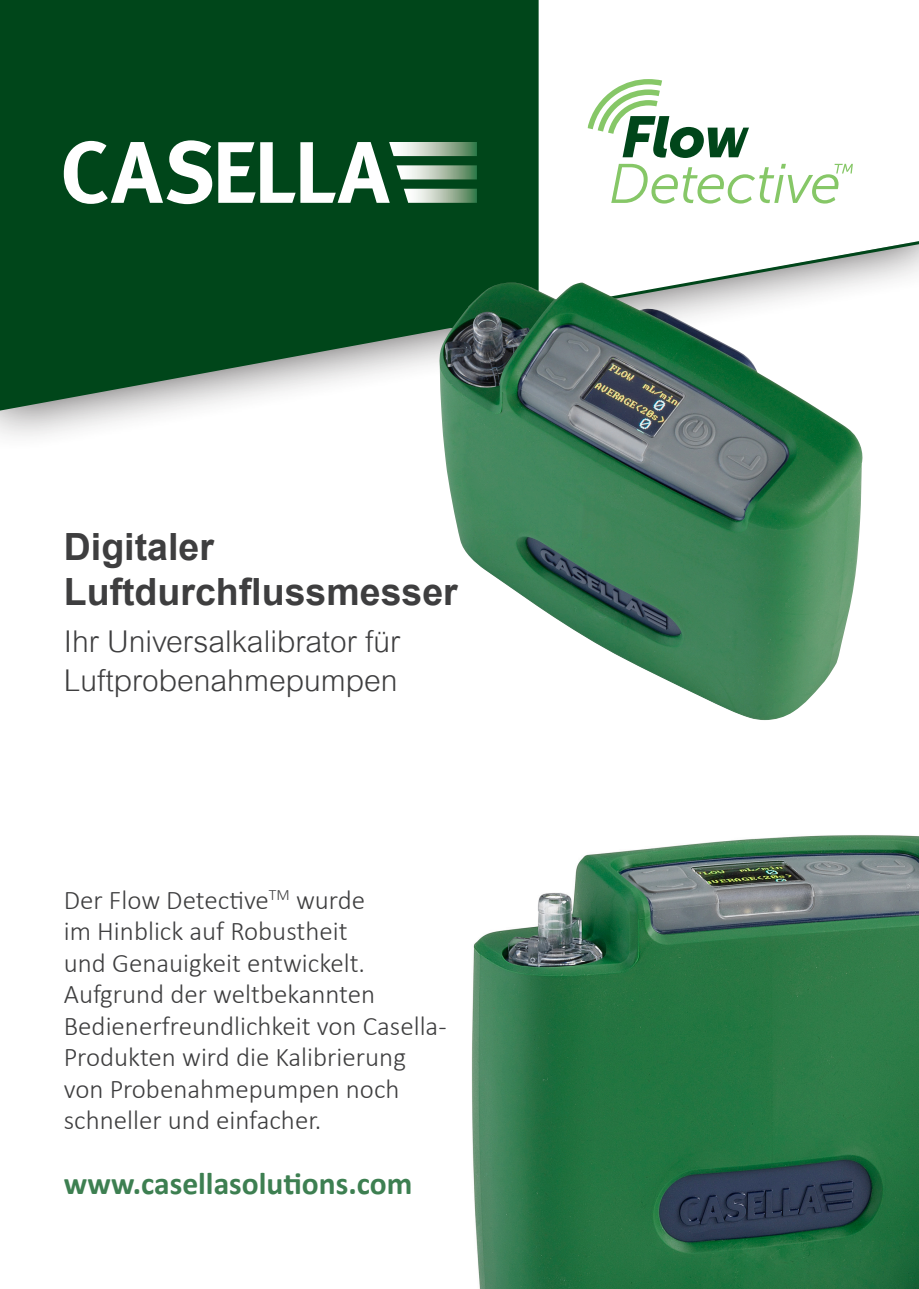
<style>
.page{position:relative;width:919px;height:1289px;background:#fff}
.page>*{position:absolute;margin:0;border:0;box-sizing:border-box;transform-origin:0 0}
.t1{font:700 37.5px/45px "Arial";color:#3e3e3f}
.t2{font:700 31.5px "Calibri";color:#3d7f51}
.t3{font:300 30px/39px "Arial MT Std";color:#3e3e3f}
.t4{font:300 27px/31.5px "Calibri";color:#3e3e3f}
</style>
<div class="page">
<div style="left:0;top:0;width:918px;height:453px;background:#231f20;opacity:.84"></div>
<svg style="left:538px;top:0;width:380px;height:410px"></svg>
<svg style="left:538px;top:238px;width:380px;height:92px"></svg>
<svg style="left:0;top:0;width:538px;height:410px;background:#15542c"></svg>
<svg style="left:64px;top:140px;width:148px;height:64px"></svg>
<svg style="left:218px;top:142px;width:259px;height:61px"></svg>
<img style="left:472px;top:835px;width:446px;height:453px">
<svg style="left:587px;top:79px;width:179px;height:79px"></svg>
<svg style="left:610px;top:164px;width:242px;height:39px"></svg>
<img style="left:439px;top:282px;width:423px;height:438px">
<p class="t1" style="left:64px;top:524px;width:395px">Digitaler<br>Luftdurchflussmesser</p>
<p class="t3" style="left:64px;top:622px;width:338px">Ihr Universalkalibrator für<br>Luftprobenahmepumpen</p>
<p class="t4" style="left:64px;top:883px;width:384px">Der Flow Detective<sup>TM</sup> wurde<br>im Hinblick auf Robustheit<br>und Genauigkeit entwickelt.<br>Aufgrund der weltbekannten<br>Bedienerfreundlichkeit von Casella-<br>Produkten wird die Kalibrierung von Probenahmepumpen noch schneller und einfacher.</p>
<p class="t2" style="left:64px;top:1160px;width:350px">www.casellasolutions.com</p>
</div>
